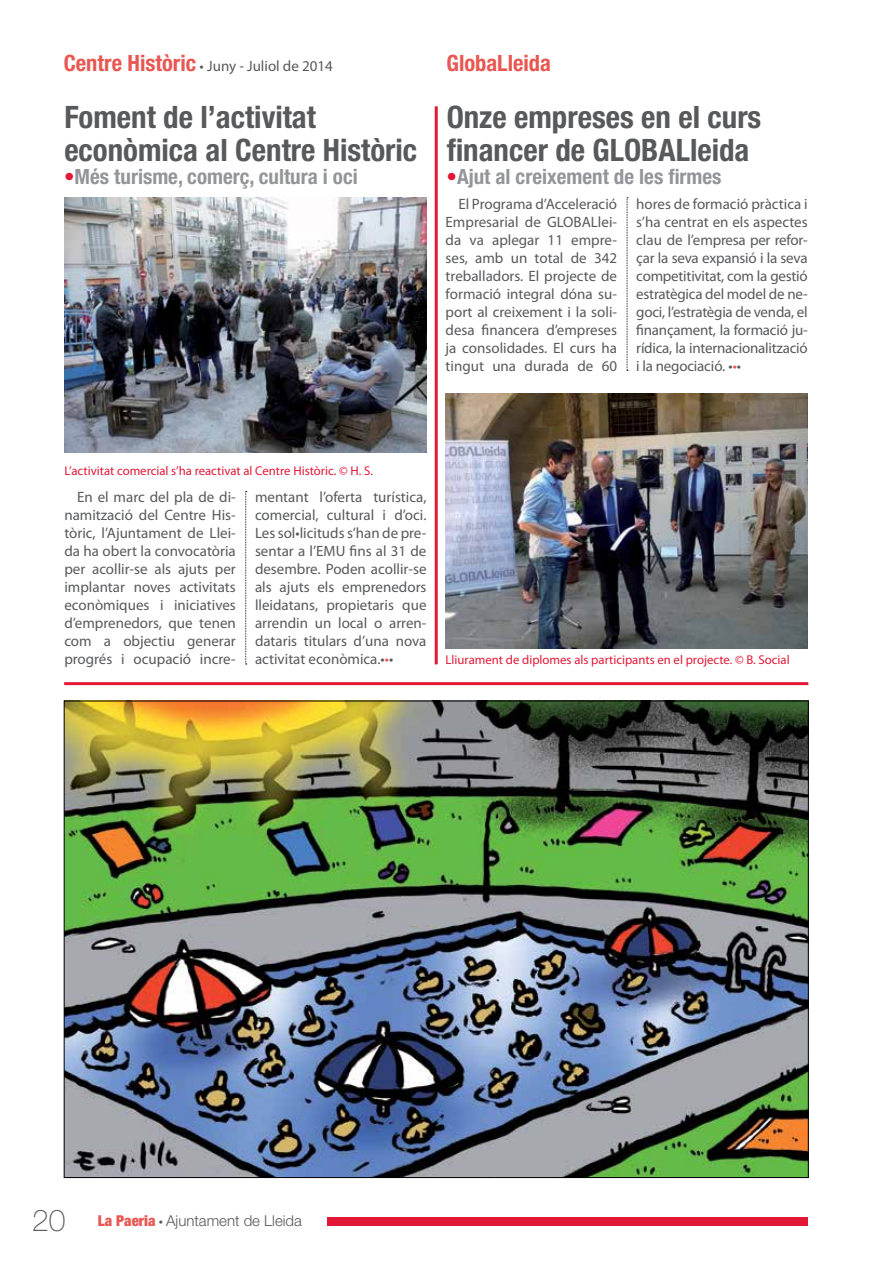
<style>
.page{position:relative;width:893px;height:1263px;background:#fff}
.page>*{position:absolute;margin:0;border:0;box-sizing:border-box;transform-origin:0 0}
.t1{font:700 condensed 30.9px/33px "Helvetica Neue LT Std";color:#58595b}
.t2{font:700 condensed 22.5px "Helvetica Neue LT Std";color:#e85752}
.t3{font:700 condensed 21px "Helvetica Neue LT Std";color:#939598}
.t4{font:15px/18px "Myriad Pro";color:#58595b;text-align:justify}
.t5{font:300 15px "Helvetica Neue LT Std";color:#58595b}
.t6{font:12.75px "Myriad Pro";color:#e31837}
.s1{font-family:"Helvetica Neue LT Std";font-weight:700;font-stretch:condensed;font-size:22.5px;color:#e85752}
.s2{color:#e31837}
.s3{color:#e85752}
.s4{font-weight:100;font-size:30px}
.s5{font-weight:900;font-stretch:condensed;color:#e85752}
.s6{font-family:"Myriad Pro";font-weight:400}
</style>
<div class="page">
<div style="left:327px;top:1217px;width:481px;height:9px;background:#e31837"></div>
<hr style="left:435px;top:106px;width:3px;height:558px;background:#e31837">
<svg style="left:245px;top:491px;width:2px;height:174px"></svg>
<svg style="left:627px;top:197px;width:1px;height:174px"></svg>
<img style="left:64px;top:197px;width:363px;height:256px">
<img style="left:446px;top:393px;width:362px;height:255px">
<hr style="left:64px;top:682px;width:744px;height:3px;background:#e31837">
<img style="left:66px;top:703px;width:741px;height:473px">
<p class="t4" style="left:64px;top:57px;width:271px"><span class="s1">Centre Històric</span> • Juny - Juliol de 2014</p>
<h2 class="t2" style="left:446px;top:50px;width:106px">GlobaLleida</h2>
<h1 class="t1" style="left:64px;top:100px;width:354px">Foment de l’activitat econòmica al Centre Històric</h1>
<h1 class="t1" style="left:447px;top:100px;width:316px">Onze empreses en el curs financer de GLOBALleida</h1>
<h3 class="t3" style="left:64px;top:164px;width:295px"><span class="s2">•</span>Més turisme, comerç, cultura i oci</h3>
<h3 class="t3" style="left:446px;top:164px;width:277px"><span class="s2">•</span>Ajut al creixement de les firmes</h3>
<p class="t4" style="left:446px;top:194px;width:173px;text-indent:13px">El Programa d’Acceleració Empresarial de GLOBALlei&shy;da va aplegar 11 empre&shy;ses, amb un total de 342 treballadors. El projecte de formació integral dóna su&shy;port al creixement i la soli&shy;desa financera d’empreses ja consolidades. El curs ha tingut una durada de 60</p>
<p class="t4" style="left:636px;top:194px;width:173px">hores de formació pràctica i s’ha centrat en els aspectes clau de l’empresa per refor&shy;çar la seva expansió i la seva competitivitat, com la gestió estratègica del model de ne&shy;goci, l’estratègia de venda, el finançament, la formació ju&shy;rídica, la internacionalització i la negociació. •<span class="s3">•</span>•</p>
<p class="t6" style="left:64px;top:463px;width:310px">L’activitat comercial s’ha reactivat al Centre Històric. © H. S.</p>
<p class="t4" style="left:64px;top:488px;width:173px;text-indent:13px">En el marc del pla de di&shy;namització del Centre His&shy;tòric, l’Ajuntament de Llei&shy;da ha obert la convocatòria per acollir-se als ajuts per implantar noves activitats econòmiques i iniciatives d’emprenedors, que tenen com a objectiu generar progrés i ocupació incre-</p>
<p class="t4" style="left:255px;top:488px;width:173px">mentant l’oferta turística, comercial, cultural i d’oci.<br>Les sol•licituds s’han de pre&shy;sentar a l’EMU fins al 31 de desembre. Poden acollir-se als ajuts els emprenedors lleidatans, propietaris que arrendin un local o arren&shy;dataris titulars d’una nova activitat econòmica.•<span class="s3">•</span>•</p>
<p class="t6" style="left:446px;top:652px;width:346px">Lliurament de diplomes als participants en el projecte. © B. Social</p>
<p class="t5" style="left:32px;top:1211px;width:271px"><span class="s4">20</span> <span class="s5">La Paeria</span> <span class="s6">•</span> Ajuntament de Lleida</p>
</div>
